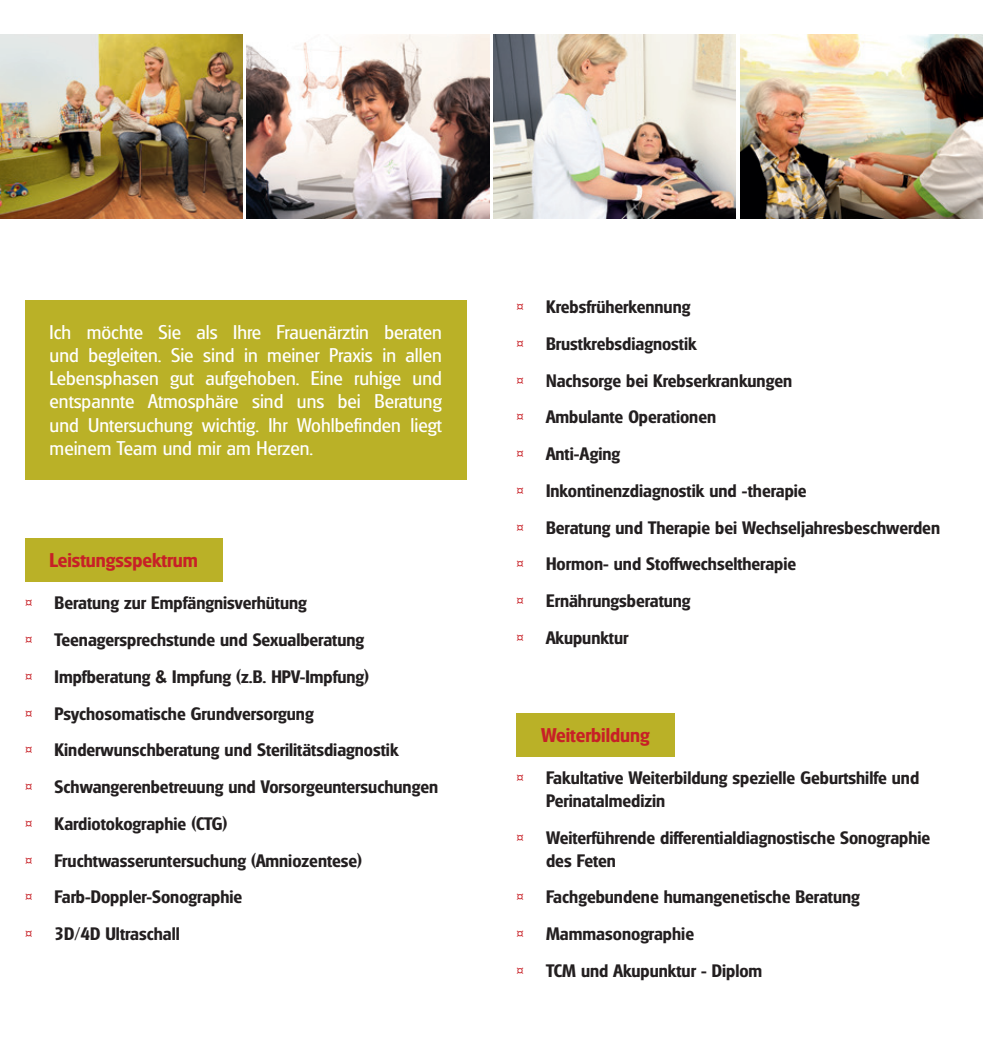
<style>
.page{position:relative;width:983px;height:1042px;background:#fff}
.page>*{position:absolute;margin:0;border:0;box-sizing:border-box;transform-origin:0 0}
.Text{font:19.25px/23.1px "Glasgow Serial";color:#fff;text-align:justify}
.Überschrift_Kasten{font:700 19.25px "Glasgow Serial";color:#c72026}
.t1{font:700 17.5px/22.8px "Glasgow Serial";color:#231f20}
.s1{font-weight:400;color:#c72026}
</style>
<div class="page">
<div style="left:25px;top:300px;width:441px;height:179px;background:#bab127"></div>
<img style="left:0;top:34px;width:242px;height:185px">
<img style="left:740px;top:34px;width:242px;height:185px">
<img style="left:494px;top:34px;width:241px;height:185px">
<img style="left:247px;top:34px;width:242px;height:185px">
<div style="left:25px;top:538px;width:198px;height:44px;background:#bab127"></div>
<div style="left:516px;top:713px;width:158px;height:44px;background:#bab127"></div>
<p class="Text" style="left:50px;top:320px;width:393px">Ich möchte Sie als Ihre Frauenärztin beraten und begleiten. Sie sind in meiner Praxis in allen Lebensphasen gut aufgehoben. Eine ruhige und entspannte Atmosphäre sind uns bei Beratung und Untersuchung wichtig. Ihr Wohlbefinden liegt meinem Team und mir am Herzen.</p>
<p class="Überschrift_Kasten" style="left:50px;top:548px;width:150px">Leistungsspektrum</p>
<p class="t1" style="left:25px;top:591px;width:283px"><span class="s1">♀</span> Beratung zur Empfängnisverhütung</p>
<p class="t1" style="left:25px;top:628px;width:341px"><span class="s1">♀</span> Teenagersprechstunde und Sexualberatung</p>
<p class="t1" style="left:25px;top:665px;width:346px"><span class="s1">♀</span> Impfberatung &amp; Impfung (z.B. HPV-Impfung)</p>
<p class="t1" style="left:25px;top:701px;width:290px"><span class="s1">♀</span> Psychosomatische Grundversorgung</p>
<p class="t1" style="left:25px;top:738px;width:375px"><span class="s1">♀</span> Kinderwunschberatung und Sterilitätsdiagnostik</p>
<p class="t1" style="left:25px;top:775px;width:414px"><span class="s1">♀</span> Schwangerenbetreuung und Vorsorgeuntersuchungen</p>
<p class="t1" style="left:25px;top:812px;width:204px"><span class="s1">♀</span> Kardiotokographie (CTG)</p>
<p class="t1" style="left:25px;top:848px;width:339px"><span class="s1">♀</span> Fruchtwasseruntersuchung (Amniozentese)</p>
<p class="t1" style="left:25px;top:885px;width:219px"><span class="s1">♀</span> Farb-Doppler-Sonographie</p>
<p class="t1" style="left:25px;top:922px;width:156px"><span class="s1">♀</span> 3D/4D Ultraschall</p>
<p class="t1" style="left:516px;top:295px;width:175px"><span class="s1">♀</span> Krebsfrüherkennung</p>
<p class="t1" style="left:516px;top:332px;width:182px"><span class="s1">♀</span> Brustkrebsdiagnostik</p>
<p class="t1" style="left:516px;top:369px;width:277px"><span class="s1">♀</span> Nachsorge bei Krebserkrankungen</p>
<p class="t1" style="left:516px;top:405px;width:201px"><span class="s1">♀</span> Ambulante Operationen</p>
<p class="t1" style="left:516px;top:442px;width:105px"><span class="s1">♀</span> Anti-Aging</p>
<p class="t1" style="left:516px;top:479px;width:292px"><span class="s1">♀</span> Inkontinenzdiagnostik und -therapie</p>
<p class="t1" style="left:516px;top:516px;width:425px"><span class="s1">♀</span> Beratung und Therapie bei Wechseljahresbeschwerden</p>
<p class="t1" style="left:516px;top:552px;width:281px"><span class="s1">♀</span> Hormon- und Stoffwechseltherapie</p>
<p class="t1" style="left:516px;top:589px;width:176px"><span class="s1">♀</span> Ernährungsberatung</p>
<p class="t1" style="left:516px;top:626px;width:114px"><span class="s1">♀</span> Akupunktur</p>
<p class="Überschrift_Kasten" style="left:541px;top:723px;width:110px">Weiterbildung</p>
<p class="t1" style="left:546px;top:766px;width:374px;text-indent:-30px"><span class="s1">♀</span> Fakultative Weiterbildung spezielle Geburtshilfe und<br>Perinatalmedizin</p>
<p class="t1" style="left:546px;top:826px;width:385px;text-indent:-30px"><span class="s1">♀</span> Weiterführende differentialdiagnostische Sonographie des Feten</p>
<p class="t1" style="left:516px;top:885px;width:345px"><span class="s1">♀</span> Fachgebundene humangenetische Beratung</p>
<p class="t1" style="left:516px;top:922px;width:179px"><span class="s1">♀</span> Mammasonographie</p>
<p class="t1" style="left:516px;top:959px;width:247px"><span class="s1">♀</span> TCM und Akupunktur - Diplom</p>
</div>
